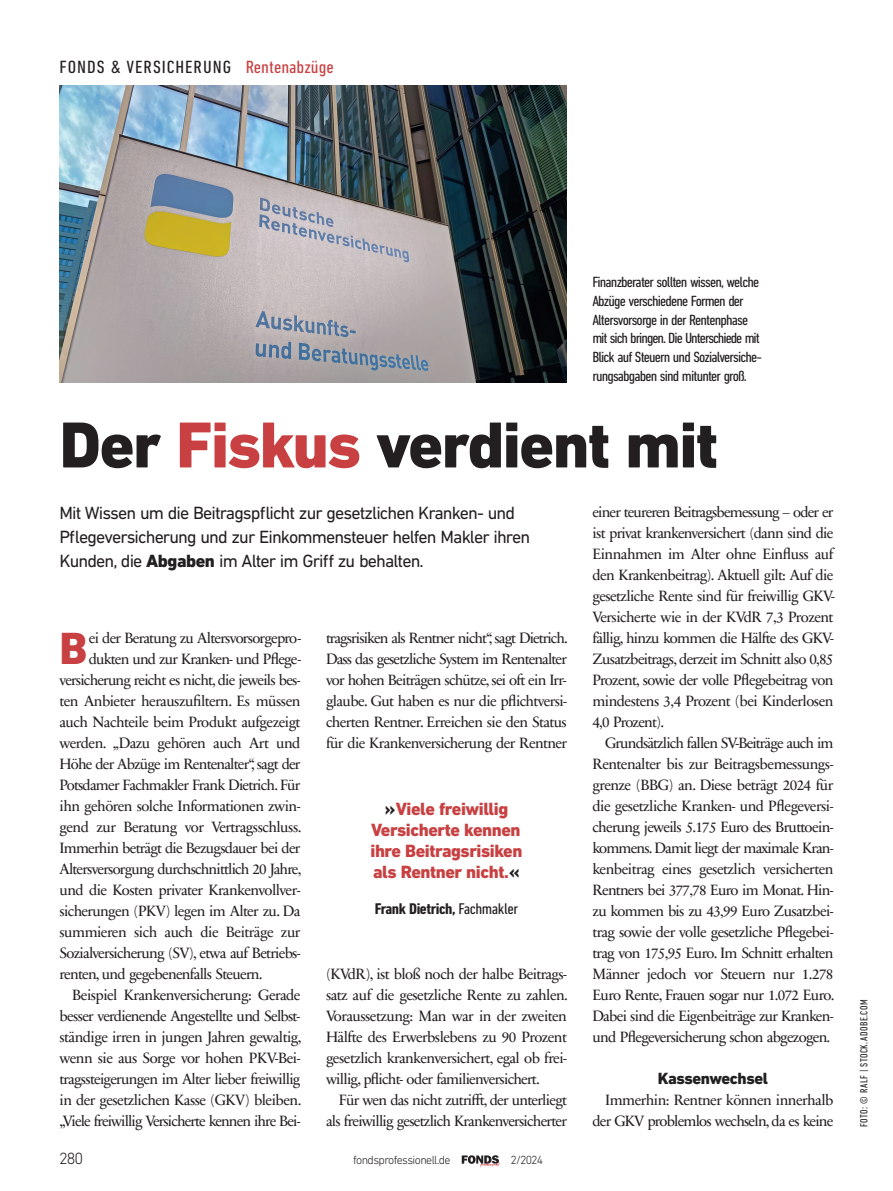
<style>
.page{position:relative;width:893px;height:1191px;background:#fff}
.page>*{position:absolute;margin:0;border:0;box-sizing:border-box;transform-origin:0 0}
.t1{font:800 66px "DIN Next LT Pro";letter-spacing:-.025em;color:#231f20}
.t2{font:800 45.9px "DIN Next LT Pro";color:#c84041}
.t3{font:18px/24px "DIN Next LT Pro";letter-spacing:-.05em;color:#231f20}
.t4{font:800 18px/21px "DIN Next LT Pro";letter-spacing:-.025em;color:#c84041;text-align:center}
.t5{font:condensed 18px "DIN Next LT Pro";letter-spacing:.05em;color:#231f20;scale:1.11 1}
.t6{font:800 16.5px "DIN Next LT Pro";letter-spacing:-.025em;color:#231f20}
.t7{font:300 16.5px "DIN Next LT Pro";color:#231f20}
.t8{font:700 condensed 15.75px "DIN Next LT Pro";letter-spacing:-.025em;color:#231f20;scale:1.11 1}
.t9{font:15px/21px "Sabon Next LT";letter-spacing:-.05em;color:#231f20;text-align:justify}
.t10{font:condensed 15px/18.6px "DIN Next LT Pro";letter-spacing:-.05em;color:#231f20;scale:1.11 1}
.t11{font:300 12px "DIN Next LT Pro";letter-spacing:-.05em;color:#231f20}
.t12{font:condensed 10.5px "DIN Next LT Pro";letter-spacing:.05em;color:#231f20}
.s1{color:#c84041}
.s2{font-weight:800}
.s3{color:#231f20}
.s4{font-weight:400}
</style>
<div class="page">
<img style="left:60px;top:85px;width:507px;height:298px">
<svg style="left:462px;top:1155px;width:38px;height:12px"></svg>
<p class="t5" style="left:60px;top:61px;width:249px">FONDS &amp; VERSICHERUNG <span class="s1">Rentenabzüge</span></p>
<p class="t10" style="left:592px;top:274px;width:154px">Finanzberater sollten wissen, welche Abzüge verschiedene Formen der Altersvorsorge in der Rentenphase mit sich bringen. Die Unterschiede mit Blick auf Steuern und Sozialversiche&shy;rungsabgaben sind mitunter groß.</p>
<h1 class="t1" style="left:60px;top:422px;width:660px">Der <span class="s1">Fiskus</span> verdient mit</h1>
<p class="t3" style="left:60px;top:502px;width:472px">Mit Wissen um die Beitragspflicht zur gesetzlichen Kranken- und<br>Pflegeversicherung und zur Einkommensteuer helfen Makler ihren<br>Kunden, die <span class="s2">Abgaben</span> im Alter im Griff zu behalten.</p>
<p class="t9" style="left:592px;top:500px;width:244px">einer teureren Beitragsbemessung – oder er ist privat krankenversichert (dann sind die Einnahmen im Alter ohne Einfluss auf den Krankenbeitrag). Aktuell gilt: Auf die gesetzliche Rente sind für freiwillig GKV-Versicherte wie in der KVdR 7,3 Prozent fällig, hinzu kommen die Hälfte des GKV-Zusatzbeitrags, derzeit im Schnitt also 0,85<br>Prozent, sowie der volle Pflegebeitrag von mindestens 3,4 Prozent (bei Kinderlosen 4,0 Prozent).</p>
<p class="t9" style="left:592px;top:731px;width:243px;text-indent:13px">Grundsätzlich fallen SV-Beiträge auch im Rentenalter bis zur Beitragsbemessungs&shy;grenze (BBG) an. Diese beträgt 2024 für die gesetzliche Kranken- und Pflegeversi&shy;cherung jeweils 5.175 Euro des Bruttoein&shy;kommens. Damit liegt der maximale Kran&shy;kenbeitrag eines gesetzlich versicherten Rentners bei 377,78 Euro im Monat. Hin&shy;zu kommen bis zu 43,99 Euro Zusatzbei&shy;trag sowie der volle gesetzliche Pflegebei&shy;trag von 175,95 Euro. Im Schnitt erhalten Männer jedoch vor Steuern nur 1.278<br>Euro Rente, Frauen sogar nur 1.072 Euro.<br>Dabei sind die Eigenbeiträge zur Kranken&shy;und Pflegeversicherung schon abgezogen.</p>
<p class="t6" style="left:658px;top:1073px;width:112px">Kassenwechsel</p>
<p class="t9" style="left:592px;top:1088px;width:242px;text-align:right">Immerhin: Rentner können innerhalb der GKV problemlos wechseln, da es keine</p>
<p class="t9" style="left:326px;top:626px;width:243px">tragsrisiken als Rentner nicht“, sagt Dietrich.<br>Dass das gesetzliche System im Rentenalter vor hohen Beiträgen schütze, sei oft ein Irr&shy;glaube. Gut haben es nur die pflichtversi&shy;cherten Rentner. Erreichen sie den Status für die Krankenversicherung der Rentner</p>
<h2 class="t2" style="left:60px;top:633px;width:30px">B</h2>
<p class="t9" style="left:89px;top:626px;width:214px">ei der Beratung zu Altersvorsorgepro-</p>
<p class="t9" style="left:89px;top:647px;width:214px">dukten und zur Kranken- und Pflege-</p>
<p class="t9" style="left:60px;top:668px;width:242px">versicherung reicht es nicht, die jeweils bes-</p>
<p class="t9" style="left:60px;top:689px;width:242px">ten Anbieter herauszufiltern. Es müssen</p>
<p class="t9" style="left:60px;top:710px;width:242px">auch Nachteile beim Produkt aufgezeigt</p>
<p class="t9" style="left:60px;top:731px;width:242px">werden. „Dazu gehören auch Art und</p>
<p class="t9" style="left:60px;top:752px;width:242px">Höhe der Abzüge im Rentenalter“, sagt der</p>
<p class="t9" style="left:60px;top:773px;width:242px">Potsdamer Fachmakler Frank Dietrich. Für</p>
<p class="t9" style="left:60px;top:794px;width:242px">ihn gehören solche Informationen zwin-</p>
<p class="t9" style="left:60px;top:815px;width:243px">gend zur Beratung vor Vertragsschluss.</p>
<p class="t9" style="left:60px;top:836px;width:242px">Immerhin beträgt die Bezugsdauer bei der</p>
<p class="t9" style="left:60px;top:857px;width:244px">Altersversorgung durchschnittlich 20 Jahre,</p>
<p class="t9" style="left:60px;top:878px;width:242px">und die Kosten privater Krankenvollver -</p>
<p class="t9" style="left:60px;top:899px;width:242px">sicherungen (PKV) legen im Alter zu. Da</p>
<p class="t9" style="left:60px;top:920px;width:242px">summieren sich auch die Beiträge zur</p>
<p class="t9" style="left:60px;top:941px;width:242px">Sozialversicherung (SV), etwa auf Betriebs-</p>
<p class="t9" style="left:60px;top:962px;width:204px">renten, und gegebenenfalls Steuern.</p>
<p class="t9" style="left:72px;top:983px;width:230px">Beispiel Krankenversicherung: Gerade</p>
<p class="t9" style="left:60px;top:1004px;width:242px">besser verdienende Angestellte und Selbst-</p>
<p class="t9" style="left:60px;top:1025px;width:243px">ständige irren in jungen Jahren gewaltig,</p>
<p class="t9" style="left:60px;top:1046px;width:242px">wenn sie aus Sorge vor hohen PKV-Bei-</p>
<p class="t9" style="left:60px;top:1067px;width:242px">tragssteigerungen im Alter lieber freiwillig</p>
<p class="t9" style="left:60px;top:1088px;width:244px">in der gesetzlichen Kasse (GKV) bleiben.</p>
<p class="t9" style="left:60px;top:1109px;width:242px">„Viele freiwillig Versicherte kennen ihre Bei-</p>
<p class="t4" style="left:371px;top:799px;width:153px"><span class="s3">»</span>Viele freiwillig<br>Versicherte kennen ihre Beitragsrisiken als Rentner nicht.<span class="s3">«</span></p>
<p class="t8" style="left:375px;top:903px;width:131px">Frank Dietrich, <span class="s4">Fachmakler</span></p>
<p class="t9" style="left:326px;top:962px;width:244px">(KVdR), ist bloß noch der halbe Beitrags&shy;satz auf die gesetzliche Rente zu zahlen.<br>Voraussetzung: Man war in der zweiten Hälfte des Erwerbslebens zu 90 Prozent gesetzlich krankenversichert, egal ob frei - willig, pflicht- oder familienversichert.</p>
<p class="t9" style="left:326px;top:1088px;width:242px;text-align:right">Für wen das nicht zutrifft, der unterliegt als freiwillig gesetzlich Krankenversicherter</p>
<p class="t7" style="left:60px;top:1148px;width:25px">280</p>
<p class="t11" style="left:353px;top:1152px;width:99px">fondsprofessionell.de</p>
<p class="t11" style="left:511px;top:1152px;width:34px">2/2024</p>
<p class="t12" style="left:860px;top:1127px;width:129px;rotate:-90deg">FOTO: © RALF | STOCK.ADOBE.COM</p>
</div>
